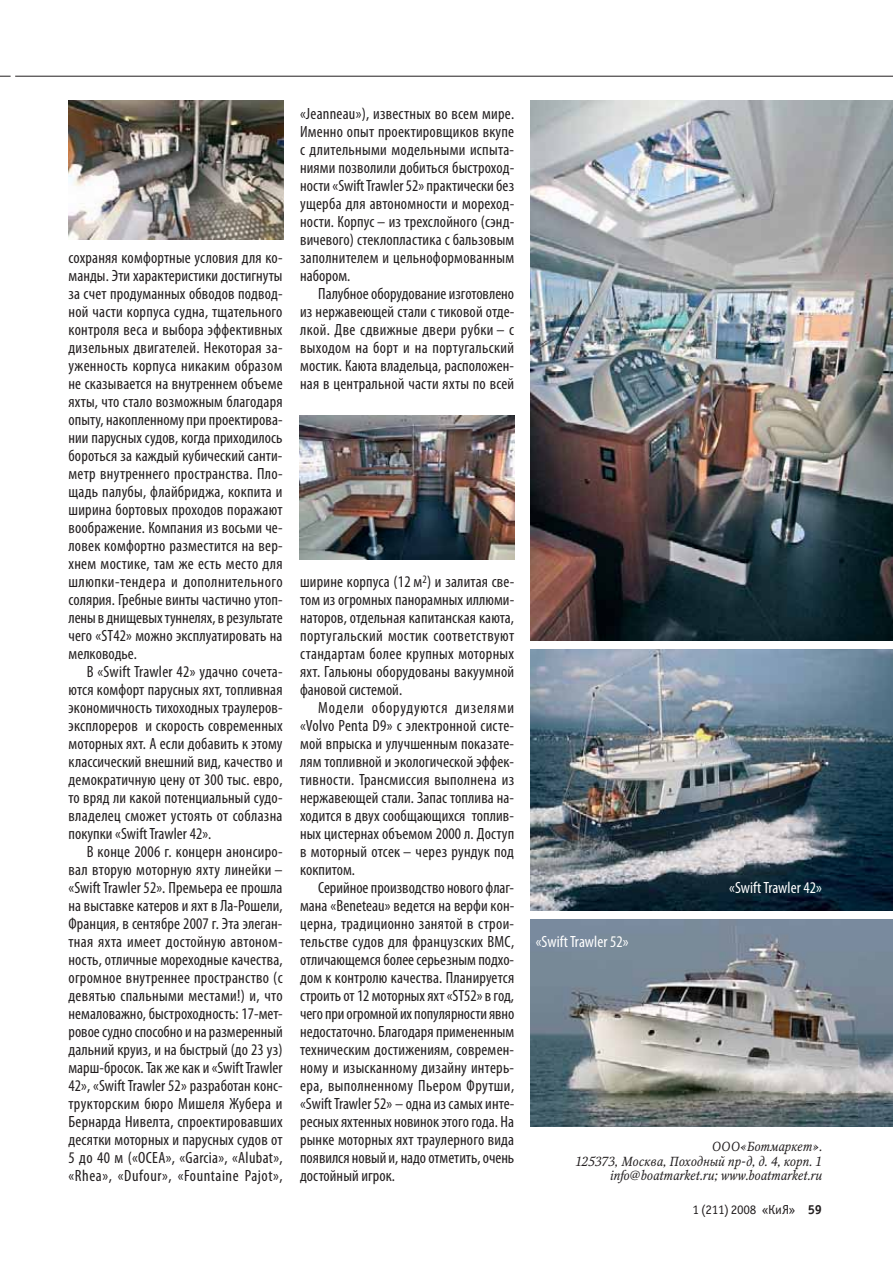
<style>
.page{position:relative;width:893px;height:1263px;background:#fff}
.page>*{position:absolute;margin:0;border:0;box-sizing:border-box;transform-origin:0 0}
.t1{font:condensed 16.35px/18px "Myriad Pro";letter-spacing:.01em;color:#231f20;text-align:justify}
.t2{font:condensed 16.35px "Myriad Pro";letter-spacing:.005em;color:#fff}
.t3{font:italic 13.05px/14.5px "Octava C";letter-spacing:.005em;color:#231f20;text-align:right;scale:.95 1}
.t4{font:13.05px "Officina Sans C";letter-spacing:-.025em;color:#231f20}
.s1{font-weight:700}
</style>
<div class="page">
<hr style="left:15px;top:76px;width:877px;height:1px;background:#231f20">
<img style="left:530px;top:919px;width:362px;height:208px">
<img style="left:299px;top:416px;width:215px;height:144px">
<img style="left:68px;top:101px;width:215px;height:138px">
<img style="left:530px;top:101px;width:362px;height:540px">
<img style="left:530px;top:650px;width:362px;height:261px">
<p class="t1" style="left:68px;top:248px;width:216px">сохраняя комфортные условия для ко&shy;манды. Эти характеристики достигнуты за счет продуманных обводов подвод&shy;ной части корпуса судна, тщательного контроля веса и выбора эффективных дизельных двигателей. Некоторая за&shy;уженность корпуса никаким образом не сказывается на внутреннем объеме яхты, что стало возможным благодаря опыту, накопленному при проектирова&shy;нии парусных судов, когда приходилось бороться за каждый кубический санти&shy;метр внутреннего пространства. Пло&shy;щадь палубы, флайбриджа, кокпита и ширина бортовых проходов поражают воображение. Компания из восьми че&shy;ловек комфортно разместится на вер&shy;хнем мостике, там же есть место для шлюпки-тендера и дополнительного солярия. Гребные винты частично утоп&shy;лены в днищевых туннелях, в результате чего «ST42» можно эксплуатировать на мелководье.</p>
<p class="t1" style="left:68px;top:662px;width:216px;text-indent:18px">В «Swift Trawler 42» удачно сочета&shy;ются комфорт парусных яхт, топливная экономичность тихоходных траулеров&shy;эксплореров и скорость современных моторных яхт. А если добавить к этому классический внешний вид, качество и демократичную цену от 300 тыс. евро, то вряд ли какой потенциальный судо&shy;владелец сможет устоять от соблазна покупки «Swift Trawler 42».</p>
<p class="t1" style="left:68px;top:842px;width:216px;text-indent:18px">В конце 2006 г. концерн анонсиро&shy;вал вторую моторную яхту линейки – «Swift Trawler 52». Премьера ее прошла на выставке катеров и яхт в Ла-Рошели, Франция, в сентябре 2007 г. Эта элеган&shy;тная яхта имеет достойную автоном&shy;ность, отличные мореходные качества, огромное внутреннее пространство (с девятью спальными местами!) и, что немаловажно, быстроходность: 17-мет&shy;ровое судно способно и на размеренный дальний круиз, и на быстрый (до 23 уз) марш-бросок. Так же как и «Swift Trawler 42», «Swift Trawler 52» разработан конс&shy;трукторским бюро Мишеля Жубера и Бернарда Нивелта, спроектировавших десятки моторных и парусных судов от 5 до 40 м («OCEA», «Garcia», «Alubat», «Rhea», «Dufour», «Fountaine Pajot»,</p>
<p class="t1" style="left:300px;top:105px;width:216px">«Jeanneau»), известных во всем мире.<br>Именно опыт проектировщиков вкупе с длительными модельными испыта&shy;ниями позволили добиться быстроход&shy;ности «Swift Trawler 52» практически без ущерба для автономности и мореход&shy;ности. Корпус – из трехслойного (сэнд&shy;вичевого) стеклопластика с бальзовым заполнителем и цельноформованным набором.</p>
<p class="t1" style="left:300px;top:285px;width:216px;text-indent:18px">Палубное оборудование изготовлено из нержавеющей стали с тиковой отде&shy;лкой. Две сдвижные двери рубки – с выходом на борт и на португальский мостик. Каюта владельца, расположен&shy;ная в центральной части яхты по всей</p>
<p class="t1" style="left:300px;top:573px;width:216px">ширине корпуса (12 м<sup>2</sup>) и залитая све&shy;том из огромных панорамных иллюми&shy;наторов, отдельная капитанская каюта, португальский мостик соответствуют стандартам более крупных моторных яхт. Гальюны оборудованы вакуумной фановой системой.</p>
<p class="t1" style="left:300px;top:698px;width:216px;text-indent:18px">Модели оборудуются дизелями «Volvo Penta D9» с электронной систе&shy;мой впрыска и улучшенным показате&shy;лям топливной и экологической эффек&shy;тивности. Трансмиссия выполнена из нержавеющей стали. Запас топлива на&shy;ходится в двух сообщающихся топлив&shy;ных цистернах объемом 2000 л. Доступ в моторный отсек – через рундук под кокпитом.</p>
<p class="t1" style="left:300px;top:878px;width:216px;text-indent:18px">Серийное производство нового флаг&shy;мана «Beneteau» ведется на верфи кон&shy;церна, традиционно занятой в строи&shy;тельстве судов для французских ВМС, отличающемся более серьезным подхо&shy;дом к контролю качества. Планируется строить от 12 моторных яхт «ST52» в год, чего при огромной их популярности явно недостаточно. Благодаря примененным техническим достижениям, современ&shy;ному и изысканному дизайну интерь&shy;ера, выполненному Пьером Фрутши, «Swift Trawler 52» – одна из самых инте&shy;ресных яхтенных новинок этого года. На рынке моторных яхт траулерного вида появился новый и, надо отметить, очень достойный игрок.</p>
<p class="t2" style="left:536px;top:932px;width:94px">«Swift Trawler 52»</p>
<p class="t2" style="left:729px;top:878px;width:94px">«Swift Trawler 42»</p>
<p class="t3" style="left:575px;top:1140px;width:261px">ООО«Ботмаркет».<br>125373, Москва, Походный пр-д, д. 4, корп. 1 info@boatmarket.ru; www.boatmarket.ru</p>
<p class="t4" style="left:692px;top:1202px;width:131px">1 (211) 2008 «КиЯ» <span class="s1">59</span></p>
</div>
